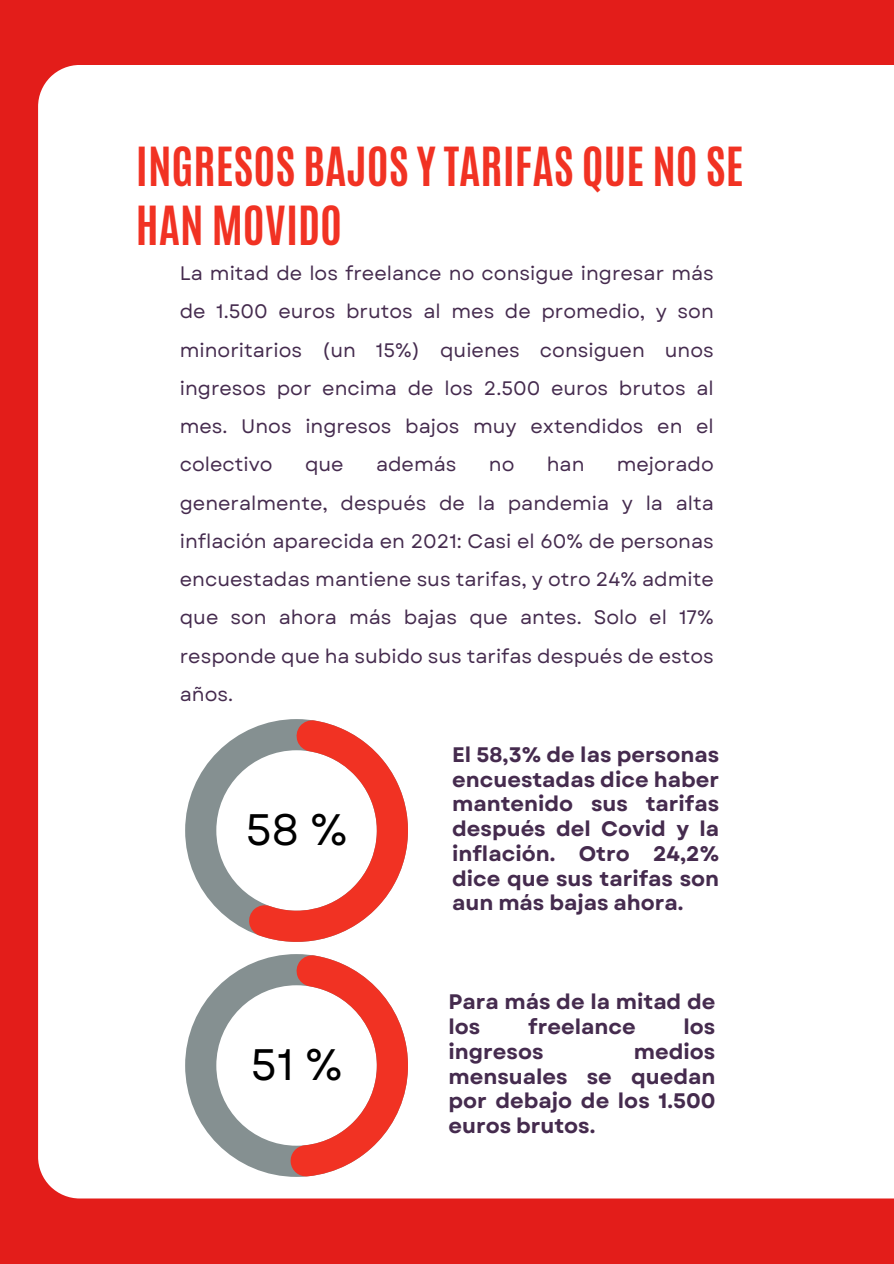
<style>
.page{position:relative;width:894px;height:1264px;background:#fff}
.page>*{position:absolute;margin:0;border:0;box-sizing:border-box;transform-origin:0 0}
.t1{font:700 45px/58.5px "Antonio";color:#f13223}
.t2{font:43.95px "Garet";color:#000}
.t3{font:700 21px/24.8px "Garet";color:#452b4e;text-align:justify}
.t4{font:19.5px/38.2px "Garet";color:#452b4e;text-align:justify}
</style>
<div class="page">
<div style="left:0;top:0;width:893px;height:1263px;background:#e31d1a"></div>
<div style="left:38px;top:65px;width:855px;height:1133px;background:#fff"></div>
<svg style="left:185px;top:954px;width:105px;height:222px;background:#d0d4d5"></svg>
<svg style="left:290px;top:954px;width:118px;height:222px;background:#f7b3ad"></svg>
<svg style="left:185px;top:719px;width:223px;height:222px;background:#c8cdce"></svg>
<svg style="left:248px;top:720px;width:160px;height:221px;background:#f2bab6"></svg>
<h1 class="t1" style="left:136px;top:138px;width:609px">INGRESOS BAJOS Y TARIFAS QUE NO SE<br>HAN MOVIDO</h1>
<p class="t4" style="left:180px;top:254px;width:535px">La mitad de los freelance no consigue ingresar más de 1.500 euros brutos al mes de promedio, y son minoritarios (un 15%) quienes consiguen unos ingresos por encima de los 2.500 euros brutos al mes. Unos ingresos bajos muy extendidos en el colectivo</p>
<p class="t4" style="left:305px;top:445px;width:40px">que</p>
<p class="t4" style="left:376px;top:445px;width:82px">además</p>
<p class="t4" style="left:488px;top:445px;width:27px">no</p>
<p class="t4" style="left:546px;top:445px;width:39px">han</p>
<p class="t4" style="left:180px;top:445px;width:535px;text-indent:437px">mejorado generalmente, después de la pandemia y la alta inflación aparecida en 2021: Casi el 60% de personas encuestadas mantiene sus tarifas, y otro 24% admite que son ahora más bajas que antes. Solo el 17% responde que ha subido sus tarifas después de estos años.</p>
<h2 class="t2" style="left:245px;top:798px;width:103px">58 %</h2>
<h2 class="t2" style="left:250px;top:1033px;width:93px">51 %</h2>
<p class="t3" style="left:452px;top:742px;width:268px">El 58,3% de las personas encuestadas dice haber mantenido sus tarifas después del Covid y la inflación. Otro 24,2% dice que sus tarifas son aun más bajas ahora.</p>
<p class="t3" style="left:448px;top:989px;width:268px">Para más de la mitad de los</p>
<p class="t3" style="left:528px;top:1014px;width:109px">freelance</p>
<p class="t3" style="left:683px;top:1014px;width:33px">los</p>
<p class="t3" style="left:448px;top:1039px;width:96px">ingresos</p>
<p class="t3" style="left:448px;top:1039px;width:268px;text-indent:185px">medios mensuales se quedan por debajo de los 1.500 euros brutos.</p>
</div>
